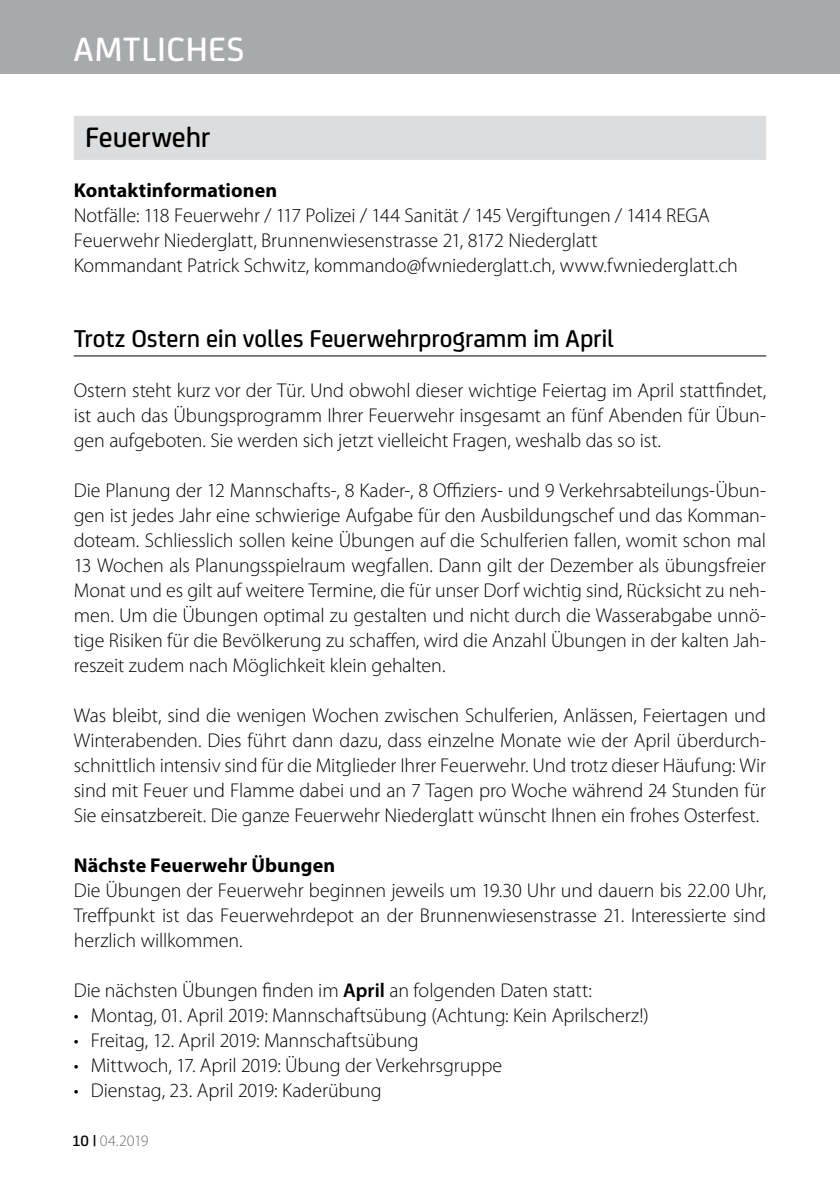
<style>
.page{position:relative;width:840px;height:1191px;background:#fff}
.page>*{position:absolute;margin:0;border:0;box-sizing:border-box;transform-origin:0 0}
.t1{font:500 36px "FS Joey";letter-spacing:.02em;color:#fff}
.t2{font:500 30px "FS Joey";letter-spacing:-.005em;color:#000}
.t3{font:500 26px "FS Joey";letter-spacing:-.005em;color:#000}
.t4{font:300 20px/25px "Myriad Pro";letter-spacing:-.005em;color:#000;text-align:justify}
.t5{font:700 20px "Myriad Pro";letter-spacing:.005em;color:#000}
.t6{font:300 16px "Myriad Pro";letter-spacing:-.025em;color:#6d6e71}
.s1{font-weight:600}
.s2{font-family:"FS Joey";font-weight:500;color:#000}
</style>
<div class="page">
<div style="left:0;top:0;width:839px;height:74px;background:#a7a9ac"></div>
<div style="left:74px;top:116px;width:691px;height:44px;background:#dcddde"></div>
<hr style="left:74px;top:355px;width:691px;height:1px;background:#000">
<h1 class="t1" style="left:74px;top:23px;width:172px">AMTLICHES</h1>
<h2 class="t2" style="left:85px;top:115px;width:127px">Feuerwehr</h2>
<p class="t5" style="left:74px;top:177px;width:205px">Kontaktinformationen</p>
<p class="t4" style="left:74px;top:203px;width:665px;text-align:left">Notfälle: 118 Feuerwehr / 117 Polizei / 144 Sanität / 145 Vergiftungen / 1414 REGA<br>Feuerwehr Niederglatt, Brunnenwiesenstrasse 21, 8172 Niederglatt<br>Kommandant Patrick Schwitz, kommando@fwniederglatt.ch, www.fwniederglatt.ch</p>
<h3 class="t3" style="left:74px;top:319px;width:541px">Trotz Ostern ein volles Feuerwehrprogramm im April</h3>
<p class="t4" style="left:74px;top:378px;width:693px">Ostern steht kurz vor der Tür. Und obwohl dieser wichtige Feiertag im April stattfindet, ist auch das Übungsprogramm I hrer Feuerwehr insgesamt an fünf Abenden für Übun&shy;gen aufgeboten. Sie werden sich jetzt vielleicht Fragen, weshalb das so ist.</p>
<p class="t4" style="left:74px;top:478px;width:693px">Die Planung der 12 Mannschafts-, 8 Kader-, 8 Offiziers- und 9 Verkehrsabteilungs-Übun&shy;gen ist jedes Jahr eine schwierige Aufgabe für den Ausbildungschef und das Komman&shy;doteam. Schliesslich sollen keine Übungen auf die Schulferien fallen, womit schon mal 13 Wochen als Planungsspielraum wegfallen. Dann gilt der Dezember als übungsfreier Monat und es gilt auf weitere Termine, die für unser Dorf wichtig sind, Rücksicht zu neh&shy;men. U m die Übungen optimal zu gestalten und nicht durch die Wasserabgabe unnö&shy;tige Risiken für die Bevölkerung zu schaffen, wird die Anzahl Übungen in der kalten Jah&shy;reszeit zudem nach Möglichkeit klein gehalten.</p>
<p class="t4" style="left:74px;top:703px;width:693px">Was bleibt, sind die wenigen Wochen zwischen Schulferien, Anlässen, Feiertagen und Winterabenden. Dies führt dann dazu, dass einzelne Monate wie der April überdurch&shy;schnittlich intensiv sind für die Mitglieder I hrer Feuerwehr. U nd trotz dieser Häufung: Wir sind mit Feuer und Flamme dabei und an 7 Tagen pro Woche während 24 Stunden für Sie einsatzbereit. Die ganze Feuerwehr Niederglatt wünscht I hnen ein frohes Osterfest.</p>
<p class="t5" style="left:74px;top:852px;width:263px">Nächste Feuerwehr Übungen</p>
<p class="t4" style="left:74px;top:878px;width:693px">Die Übungen der Feuerwehr beginnen jeweils um 19.30 U hr und dauern bis 22.00 U hr, Treffpunkt ist das Feuerwehrdepot an der Brunnenwiesenstrasse 21. I nteressierte sind herzlich willkommen.</p>
<p class="t4" style="left:74px;top:978px;width:519px">Die nächsten Übungen finden im <span class="s1">April</span> an folgenden Daten statt:</p>
<p class="t4" style="left:74px;top:1003px;width:576px">• Montag, 01. April 2019: Mannschaftsübung (Achtung: Kein Aprilscherz!)</p>
<p class="t4" style="left:74px;top:1028px;width:346px">• Freitag, 12. April 2019: Mannschaftsübung</p>
<p class="t4" style="left:74px;top:1053px;width:430px">• Mittwoch, 17. April 2019: Übung der Verkehrsgruppe</p>
<p class="t4" style="left:74px;top:1078px;width:309px">• Dienstag, 23. April 2019: Kaderübung</p>
<p class="t6" style="left:72px;top:1131px;width:78px"><span class="s2">10 |</span> 04.2019</p>
</div>
